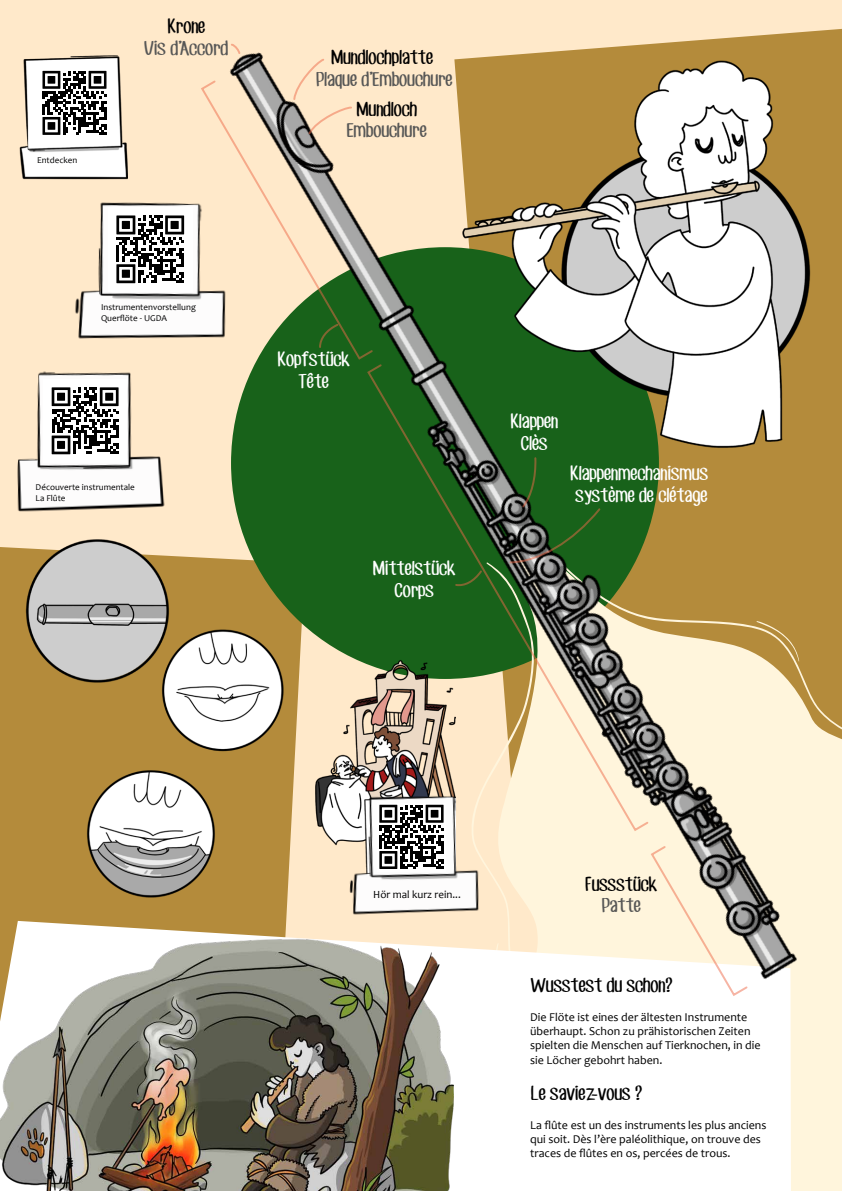
<style>
.page{position:relative;width:842px;height:1191px;background:#ffe9ca}
.page>*{position:absolute;margin:0;border:0;box-sizing:border-box;transform-origin:0 0}
.t1{font:18px/21.6px "CF Jack Story";color:#fff;text-align:center}
.t2{font:18px "CF Jack Story";color:#000}
.t3{font:18px "CF Jack Story";color:#575756}
.t4{font:12px/14.4px "Candara";color:#000}
.t5{font:11px "Candara";color:#020203}
.t6{font:9px/10.8px "Candara";color:#020203}
</style>
<div class="page">
<div style="left:803px;top:29px;width:39px;height:507px;background:#b48b3b"></div>
<div style="left:0;top:547px;width:203px;height:362px;background:#b48b3b"></div>
<div style="left:791px;top:536px;width:51px;height:655px;background:#fff5dc"></div>
<svg style="left:823px;top:540px;width:19px;height:472px;background:#e0c99a"></svg>
<div style="left:479px;top:1021px;width:312px;height:170px;background:#fff"></div>
<img style="left:142px;top:624px;width:61px;height:137px">
<img style="left:20px;top:539px;width:154px;height:161px">
<img style="left:203px;top:32px;width:620px;height:989px">
<img style="left:84px;top:761px;width:134px;height:140px">
<svg style="left:292px;top:57px;width:61px;height:22px"></svg>
<svg style="left:649px;top:844px;width:100px;height:153px;background:#ded7c8"></svg>
<svg style="left:201px;top:79px;width:173px;height:282px"></svg>
<svg style="left:366px;top:362px;width:284px;height:470px;background:#6f8a5e"></svg>
<svg style="left:508px;top:456px;width:94px;height:108px;background:#295e28"></svg>
<svg style="left:454px;top:569px;width:30px;height:17px"></svg>
<svg style="left:318px;top:322px;width:22px;height:27px"></svg>
<img style="left:0;top:909px;width:479px;height:282px">
<img style="left:17px;top:371px;width:148px;height:141px">
<img style="left:75px;top:199px;width:153px;height:144px">
<img style="left:19px;top:55px;width:108px;height:125px">
<img style="left:455px;top:56px;width:357px;height:397px">
<div style="left:34px;top:63px;width:80px;height:80px;background:#fff"></div>
<svg style="left:42px;top:71px;width:64px;height:64px"></svg>
<img style="left:305px;top:644px;width:150px;height:233px">
<div style="left:108px;top:207px;width:85px;height:85px;background:#fff"></div>
<svg style="left:116px;top:215px;width:68px;height:68px"></svg>
<div style="left:43px;top:379px;width:84px;height:83px;background:#fff"></div>
<svg style="left:52px;top:387px;width:67px;height:67px"></svg>
<img style="left:344px;top:785px;width:166px;height:140px">
<div style="left:378px;top:803px;width:68px;height:68px;background:#fff"></div>
<svg style="left:379px;top:804px;width:65px;height:65px"></svg>
<p class="t6" style="left:37px;top:154px;width:42px">Entdecken</p>
<h1 class="t2" style="left:167px;top:15px;width:39px">Krone</h1>
<h1 class="t3" style="left:144px;top:37px;width:85px">Vis d'Accord</h1>
<h1 class="t2" style="left:331px;top:46px;width:103px">Mundlochplatte</h1>
<h1 class="t3" style="left:316px;top:67px;width:138px">Plaque d'Embouchure</h1>
<h1 class="t2" style="left:356px;top:97px;width:62px">Mundloch</h1>
<h1 class="t3" style="left:347px;top:119px;width:81px">Embouchure</h1>
<p class="t6" style="left:101px;top:302px;width:96px">Instrumentenvorstellung<br>Querflöte - UGDA</p>
<p class="t6" style="left:36px;top:481px;width:101px">Découverte instrumentale<br>La Flûte</p>
<h1 class="t1" style="left:277px;top:348px;width:74px">Kopfstück<br>Tête</h1>
<h1 class="t1" style="left:372px;top:557px;width:84px">Mittelstück<br>Corps</h1>
<h1 class="t1" style="left:510px;top:410px;width:49px">Klappen<br>Clès</h1>
<h1 class="t1" style="left:570px;top:462px;width:139px;text-align:left">Klappenmechanismus système de clétage</h1>
<p class="t5" style="left:373px;top:887px;width:89px">Hör mal kurz rein...</p>
<h1 class="t2" style="left:585px;top:872px;width:73px">Fussstück</h1>
<h1 class="t3" style="left:601px;top:894px;width:41px">Patte</h1>
<h1 class="t2" style="left:530px;top:973px;width:143px">Wusstest du schon?</h1>
<p class="t4" style="left:530px;top:1009px;width:232px">Die Flöte ist eines der ältesten Instrumente überhaupt. Schon zu prähistorischen Zeiten spielten die Menschen auf Tierknochen, in die sie Löcher gebohrt haben.</p>
<h1 class="t2" style="left:530px;top:1081px;width:113px">Le saviez-vous ?</h1>
<p class="t4" style="left:530px;top:1117px;width:238px">La flûte est un des instruments les plus anciens qui soit. Dès l’ère paléolithique, on trouve des traces de flûtes en os, percées de trous.</p>
</div>
